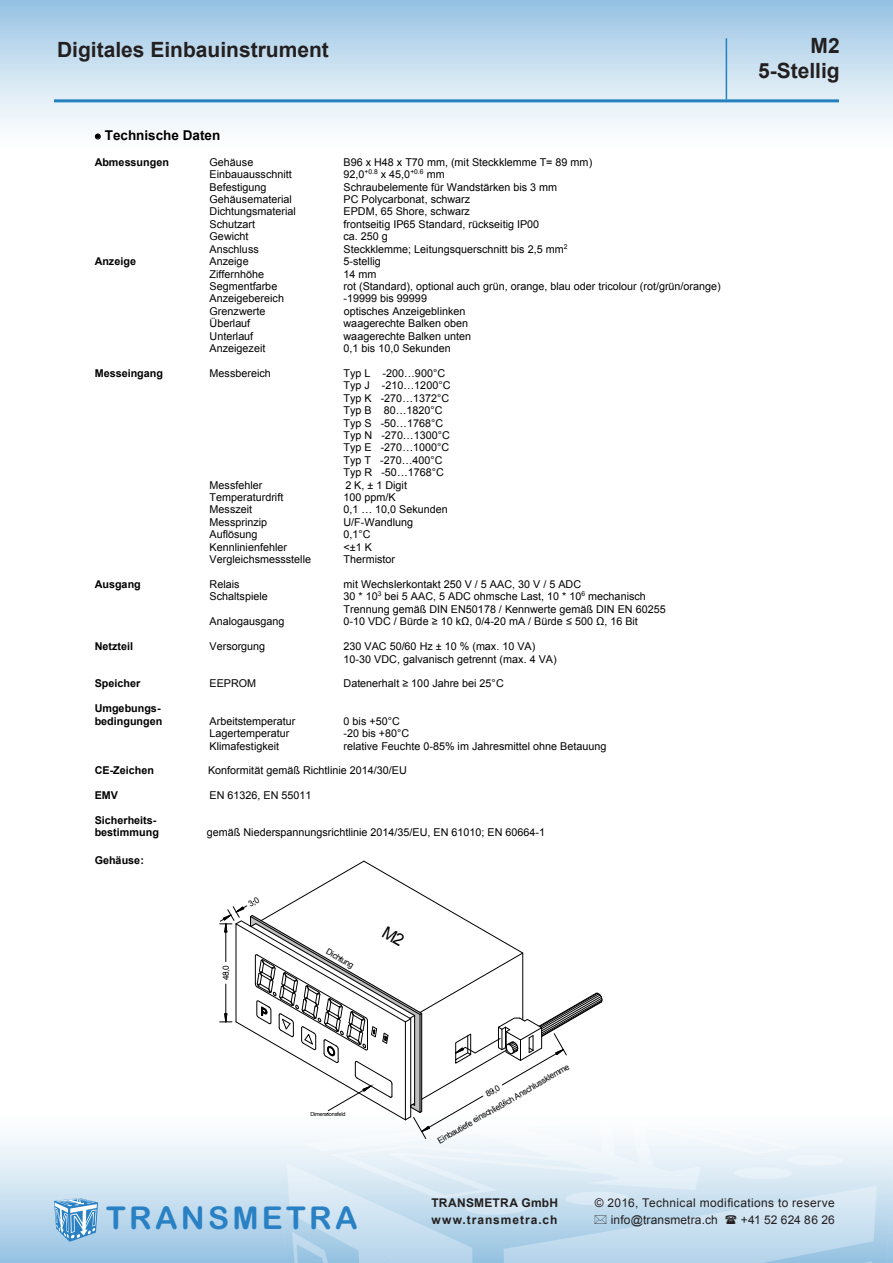
<style>
.page{position:relative;width:893px;height:1263px;background:#fff}
.page>*{position:absolute;margin:0;border:0;box-sizing:border-box;transform-origin:0 0}
.t1{font:31.5px "Arial Rounded MT Bold";letter-spacing:.105em;color:#2981c4}
.t2{font:700 21px "Arial";color:#231f20}
.t3{font:700 13.5px "Arial";color:#000}
.t4{font:12px "Arial";letter-spacing:.025em;color:#231f20}
.t5{font:700 12px "Arial";letter-spacing:.065em;color:#231f20}
.t6{font:700 12px "Arial";letter-spacing:.02em;color:#231f20}
.t7{font:12px "Arial";letter-spacing:.005em;color:#231f20}
.t8{font:10.8px/12.5px "Arial";color:#000}
.t9{font:700 10.8px/12.5px "Arial";color:#000}
.t10{font:8.4px "Arial";color:#000}
.t11{font:5.55px "Arial";letter-spacing:-.04em;color:#000}
</style>
<div class="page">
<div style="left:0;top:1093px;width:893px;height:170px;background:linear-gradient(to bottom,#fff,#9dc6e4)"></div>
<img style="left:278px;top:1103px;width:615px;height:160px">
<div style="left:0;top:0;width:893px;height:170px;background:linear-gradient(to bottom,#9bc5e4,#fff)"></div>
<svg style="left:54px;top:1198px;width:44px;height:44px;background:#85b7dd"></svg>
<hr style="left:54px;top:99px;width:785px;height:3px;background:#2380be">
<hr style="left:726px;top:38px;width:1px;height:61px;background:#2380be">
<svg style="left:95px;top:134px;width:6px;height:5px"></svg>
<svg style="left:595px;top:1215px;width:11px;height:9px"></svg>
<svg style="left:726px;top:1215px;width:11px;height:9px"></svg>
<svg style="left:220px;top:860px;width:383px;height:279px"></svg>
<p class="t2" style="left:57px;top:35px;width:273px">Digitales Einbauinstrument</p>
<p class="t2" style="left:810px;top:32px;width:31px">M2</p>
<p class="t2" style="left:758px;top:57px;width:83px">5-Stellig</p>
<p class="t3" style="left:95px;top:127px;width:127px">• Technische Daten</p>
<p class="t9" style="left:95px;top:156px;width:76px">Abmessungen</p>
<p class="t8" style="left:210px;top:156px;width:45px">Gehäuse</p>
<p class="t8" style="left:344px;top:156px;width:250px">B96 x H48 x T70 mm, (mit Steckklemme T= 89 mm)</p>
<p class="t8" style="left:210px;top:168px;width:84px">Einbauausschnitt</p>
<p class="t8" style="left:343px;top:168px;width:103px">92,0<sup>+0.8</sup> x 45,0<sup>+0.6</sup> mm</p>
<p class="t8" style="left:210px;top:181px;width:58px">Befestigung</p>
<p class="t8" style="left:344px;top:181px;width:215px">Schraubelemente für Wandstärken bis 3 mm</p>
<p class="t8" style="left:210px;top:193px;width:84px">Gehäusematerial</p>
<p class="t8" style="left:344px;top:193px;width:128px">PC Polycarbonat, schwarz</p>
<p class="t8" style="left:210px;top:205px;width:88px">Dichtungsmaterial</p>
<p class="t8" style="left:344px;top:205px;width:128px">EPDM, 65 Shore, schwarz</p>
<p class="t8" style="left:210px;top:218px;width:47px">Schutzart</p>
<p class="t8" style="left:344px;top:218px;width:197px">frontseitig IP65 Standard, rückseitig IP00</p>
<p class="t8" style="left:210px;top:230px;width:40px">Gewicht</p>
<p class="t8" style="left:344px;top:230px;width:46px">ca. 250 g</p>
<p class="t8" style="left:210px;top:243px;width:51px">Anschluss</p>
<p class="t8" style="left:343px;top:243px;width:226px">Steckklemme; Leitungsquerschnitt bis 2,5 mm<sup>2</sup></p>
<p class="t9" style="left:95px;top:255px;width:43px">Anzeige</p>
<p class="t8" style="left:210px;top:255px;width:41px">Anzeige</p>
<p class="t8" style="left:344px;top:255px;width:39px">5-stellig</p>
<p class="t8" style="left:210px;top:268px;width:56px">Ziffernhöhe</p>
<p class="t8" style="left:344px;top:268px;width:34px">14 mm</p>
<p class="t8" style="left:210px;top:280px;width:69px">Segmentfarbe</p>
<p class="t8" style="left:344px;top:280px;width:379px">rot (Standard), optional auch grün, orange, blau oder tricolour (rot/grün/orange)</p>
<p class="t8" style="left:210px;top:292px;width:76px">Anzeigebereich</p>
<p class="t8" style="left:344px;top:292px;width:85px">-19999 bis 99999</p>
<p class="t8" style="left:210px;top:305px;width:57px">Grenzwerte</p>
<p class="t8" style="left:344px;top:305px;width:123px">optisches Anzeigeblinken</p>
<p class="t8" style="left:210px;top:317px;width:42px">Überlauf</p>
<p class="t8" style="left:344px;top:317px;width:126px">waagerechte Balken oben</p>
<p class="t8" style="left:210px;top:330px;width:45px">Unterlauf</p>
<p class="t8" style="left:344px;top:330px;width:129px">waagerechte Balken unten</p>
<p class="t8" style="left:210px;top:342px;width:57px">Anzeigezeit</p>
<p class="t8" style="left:344px;top:342px;width:109px">0,1 bis 10,0 Sekunden</p>
<p class="t9" style="left:95px;top:367px;width:70px">Messeingang</p>
<p class="t8" style="left:210px;top:367px;width:63px">Messbereich</p>
<p class="t8" style="left:344px;top:367px;width:108px">Typ L -200…900°C<br>Typ J -210…1200°C<br>Typ K -270…1372°C<br>Typ B 80…1820°C<br>Typ S -50…1768°C<br>Typ N -270…1300°C<br>Typ E -270…1000°C<br>Typ T -270…400°C<br>Typ R -50…1768°C</p>
<p class="t8" style="left:210px;top:479px;width:54px">Messfehler</p>
<p class="t8" style="left:345px;top:479px;width:63px">2 K, ± 1 Digit</p>
<p class="t8" style="left:210px;top:491px;width:75px">Temperaturdrift</p>
<p class="t8" style="left:344px;top:491px;width:54px">100 ppm/K</p>
<p class="t8" style="left:210px;top:504px;width:44px">Messzeit</p>
<p class="t8" style="left:344px;top:504px;width:106px">0,1 … 10,0 Sekunden</p>
<p class="t8" style="left:210px;top:516px;width:59px">Messprinzip</p>
<p class="t8" style="left:344px;top:516px;width:71px">U/F-Wandlung</p>
<p class="t8" style="left:210px;top:528px;width:49px">Auflösung</p>
<p class="t8" style="left:344px;top:528px;width:29px">0,1°C</p>
<p class="t8" style="left:210px;top:541px;width:79px">Kennlinienfehler</p>
<p class="t8" style="left:344px;top:541px;width:30px">&lt;±1 K</p>
<p class="t8" style="left:210px;top:553px;width:103px">Vergleichsmessstelle</p>
<p class="t8" style="left:344px;top:553px;width:53px">Thermistor</p>
<p class="t9" style="left:95px;top:578px;width:48px">Ausgang</p>
<p class="t8" style="left:210px;top:578px;width:31px">Relais</p>
<p class="t8" style="left:344px;top:578px;width:239px">mit Wechslerkontakt 250 V / 5 AAC, 30 V / 5 ADC</p>
<p class="t8" style="left:210px;top:590px;width:60px">Schaltspiele</p>
<p class="t8" style="left:344px;top:590px;width:324px">30 * 10<sup>3</sup> bei 5 AAC, 5 ADC ohmsche Last, 10 * 10<sup>6</sup> mechanisch<br>Trennung gemäß DIN EN50178 / Kennwerte gemäß DIN EN 60255</p>
<p class="t8" style="left:210px;top:615px;width:76px">Analogausgang</p>
<p class="t8" style="left:343px;top:615px;width:296px">0-10 VDC / Bürde ≥ 10 kΩ, 0/4-20 mA / Bürde ≤ 500 Ω, 16 Bit</p>
<p class="t9" style="left:95px;top:640px;width:40px">Netzteil</p>
<p class="t8" style="left:210px;top:640px;width:57px">Versorgung</p>
<p class="t8" style="left:344px;top:640px;width:215px">230 VAC 50/60 Hz ± 10 % (max. 10 VA)<br>10-30 VDC, galvanisch getrennt (max. 4 VA)</p>
<p class="t9" style="left:95px;top:678px;width:47px">Speicher</p>
<p class="t8" style="left:210px;top:677px;width:48px">EEPROM</p>
<p class="t8" style="left:344px;top:677px;width:162px">Datenerhalt ≥ 100 Jahre bei 25°C</p>
<p class="t9" style="left:95px;top:702px;width:69px">Umgebungs&shy;bedingungen</p>
<p class="t8" style="left:210px;top:715px;width:87px">Arbeitstemperatur</p>
<p class="t8" style="left:344px;top:715px;width:58px">0 bis +50°C</p>
<p class="t8" style="left:210px;top:727px;width:81px">Lagertemperatur</p>
<p class="t8" style="left:344px;top:727px;width:67px">-20 bis +80°C</p>
<p class="t8" style="left:210px;top:740px;width:71px">Klimafestigkeit</p>
<p class="t8" style="left:343px;top:740px;width:265px">relative Feuchte 0-85% im Jahresmittel ohne Betauung</p>
<p class="t9" style="left:95px;top:765px;width:61px">CE-Zeichen</p>
<p class="t8" style="left:208px;top:764px;width:200px">Konformität gemäß Richtlinie 2014/30/EU</p>
<p class="t9" style="left:95px;top:789px;width:25px">EMV</p>
<p class="t8" style="left:210px;top:789px;width:103px">EN 61326, EN 55011</p>
<p class="t9" style="left:95px;top:814px;width:66px">Sicherheits&shy;bestimmung</p>
<p class="t8" style="left:207px;top:826px;width:340px">gemäß Niederspannungsrichtlinie 2014/35/EU, EN 61010; EN 60664-1</p>
<p class="t9" style="left:95px;top:855px;width:51px">Gehäuse:</p>
<p class="t10" style="left:220px;top:980px;width:17px;rotate:-90deg">48,0</p>
<p class="t10" style="left:330px;top:946px;width:32px;rotate:30deg">Dichtung</p>
<p class="t11" style="left:310px;top:1110px;width:37px">Dimensionsfeld</p>
<p class="t1" style="left:106px;top:1199px;width:253px">TRANSMETRA</p>
<p class="t10" style="left:436px;top:1136px;width:152px;rotate:-30deg">Einbautiefe einschließlich Anschlussklemme</p>
<p class="t10" style="left:483px;top:1089px;width:17px;rotate:-30deg">89,0</p>
<p class="t6" style="left:431px;top:1195px;width:128px">TRANSMETRA GmbH</p>
<p class="t4" style="left:595px;top:1195px;width:241px">© 2016, Technical modifications to reserve</p>
<p class="t5" style="left:431px;top:1212px;width:127px">www.transmetra.ch</p>
<p class="t4" style="left:611px;top:1212px;width:109px">info@transmetra.ch</p>
<p class="t7" style="left:741px;top:1212px;width:95px">+41 52 624 86 26</p>
</div>
